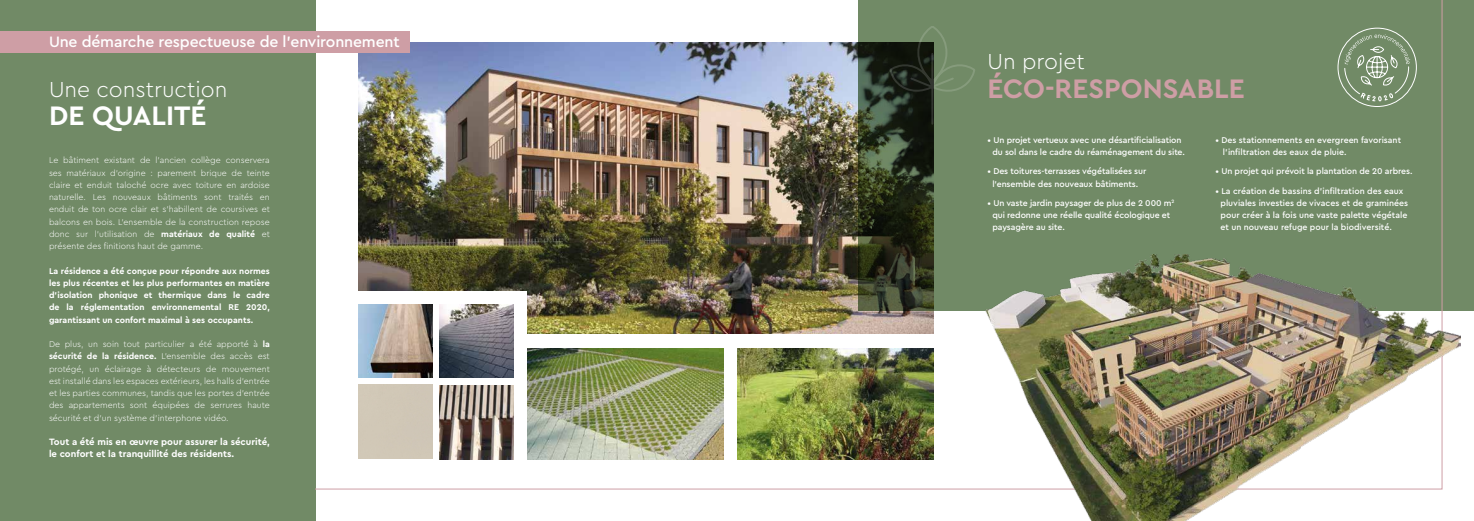
<style>
.page{position:relative;width:1474px;height:521px;background:#fff}
.page>*{position:absolute;margin:0;border:0;box-sizing:border-box;transform-origin:0 0}
.t1{font:700 28px "Cera Pro";color:#ce9ea5}
.t2{font:700 28px "Cera Pro";color:#fff}
.t3{font:300 22.75px "Cera Pro";color:#fff}
.t4{font:500 15.75px "Cera Pro";letter-spacing:-.01em;color:#fff}
.t5{font:700 9.62px/12.2px "Cera Pro";color:#fff}
.t6{font:300 8.75px/12.2px "Cera Pro";color:#fff;text-align:justify}
.t7{font:500 8.75px/12.2px "Cera Pro";letter-spacing:-.01em;color:#fff}
.t8{font:700 8.75px/12.2px "Cera Pro";color:#fff;text-align:justify}
.s1{font-weight:700}
</style>
<div class="page">
<div style="left:858px;top:0;width:615px;height:311px;background:#718a66"></div>
<div style="left:0;top:0;width:315px;height:521px;background:#718a66"></div>
<div style="left:0;top:32px;width:409px;height:21px;background:#ce9ea5"></div>
<img style="left:314px;top:0;width:1128px;height:490px">
<svg style="left:888px;top:26px;width:88px;height:100px"></svg>
<img style="left:980px;top:254px;width:480px;height:267px">
<h3 class="t4" style="left:49px;top:32px;width:352px">Une démarche respectueuse de l’environnement</h3>
<h2 class="t3" style="left:49px;top:74px;width:180px">Une construction</h2>
<h1 class="t2" style="left:49px;top:97px;width:159px">DE QUALITÉ</h1>
<p class="t6" style="left:49px;top:154px;width:222px">Le bâtiment existant de l’ancien collège conservera ses matériaux d’origine : parement brique de teinte claire et enduit taloché ocre avec toiture en ardoise naturelle. Les nouveaux bâtiments sont traités en enduit de ton ocre clair et s’habillent de coursives et balcons en bois. L’ensemble de la construction repose donc sur l’utilisation de <span class="s1">matériaux de qualité</span> et présente des finitions haut de gamme.</p>
<p class="t8" style="left:49px;top:264px;width:222px">La résidence a été conçue pour répondre aux normes les plus récentes et les plus performantes en matière d’isolation phonique et thermique dans le cadre de la réglementation environnemental RE 2020, garantissant un confort maximal à ses occupants.</p>
<p class="t6" style="left:49px;top:338px;width:222px">De plus, un soin tout particulier a été apporté à <span class="s1">la sécurité de la résidence.</span> L’ensemble des accès est protégé, un éclairage à détecteurs de mouvement est installé dans les espaces extérieurs, les halls d’entrée et les parties communes, tandis que les portes d’entrée des appartements sont équipées de serrures haute sécurité et d’un système d’interphone vidéo.</p>
<p class="t5" style="left:49px;top:435px;width:222px">Tout a été mis en œuvre pour assurer la sécurité, le confort et la tranquillité des résidents.</p>
<h2 class="t3" style="left:987px;top:46px;width:99px">Un projet</h2>
<h1 class="t1" style="left:987px;top:70px;width:259px">ÉCO-RESPONSABLE</h1>
<p class="t7" style="left:987px;top:133px;width:199px;text-align:center">• Un projet vertueux avec une désartificialisation du sol dans le cadre du réaménagement du site.</p>
<p class="t7" style="left:987px;top:165px;width:160px;text-align:center">• Des toitures-terrasses végétalisées sur l’ensemble des nouveaux bâtiments.</p>
<p class="t7" style="left:992px;top:196px;width:183px;text-indent:-5px">• Un vaste jardin paysager de plus de 2 000 m<sup>2 </sup>qui redonne une réelle qualité écologique et paysagère au site.</p>
<p class="t7" style="left:1222px;top:133px;width:180px;text-indent:-7px">• Des stationnements en evergreen favorisant l’infiltration des eaux de pluie.</p>
<p class="t7" style="left:1215px;top:165px;width:198px">• Un projet qui prévoit la plantation de 20 arbres.</p>
<p class="t7" style="left:1220px;top:184px;width:189px;text-indent:-5px">• La création de bassins d’infiltration des eaux pluviales investies de vivaces et de graminées pour créer à la fois une vaste palette végétale et un nouveau refuge pour la biodiversité.</p>
</div>
